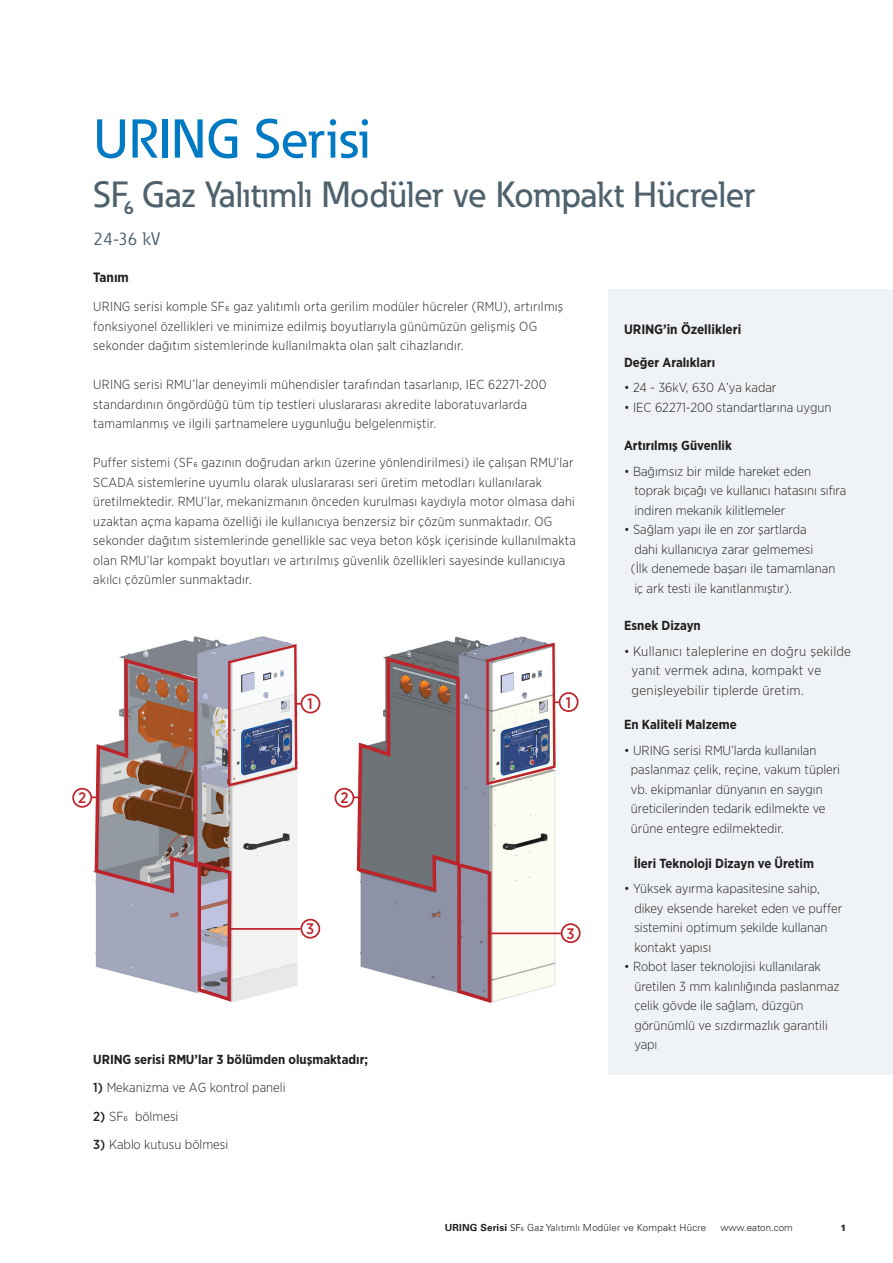
<style>
.page{position:relative;width:893px;height:1263px;background:#fff}
.page>*{position:absolute;margin:0;border:0;box-sizing:border-box;transform-origin:0 0}
.t1{font:500 54px "Eaton";color:#007ac2}
.t2{font:500 36px "Eaton";color:#4e616d}
.t3{font:700 18.45px "Eaton";color:#4e616d}
.t4{font:18px "Eaton";color:#4e616f}
.t5{font:500 15.15px "Gotham Narrow";color:#be242a}
.t6{font:300 13.5px/19.5px "Gotham Narrow";letter-spacing:.02em;color:#231f20}
.t7{font:700 13.5px "Gotham Narrow";color:#231f20}
.t8{font:300 13.2px/19.5px "Gotham Narrow";letter-spacing:.005em;color:#231f20}
.t9{font:700 13.2px "Gotham Narrow";color:#231f20}
.t10{font:300 9.75px "Univers LT Std";letter-spacing:.02em;color:#231f20}
.t11{font:300 9.75px "Univers LT Std";color:#231f20}
.t12{font:900 9px "Univers LT Std";color:#231f20}
.s1{font-weight:500}
.s2{font-size:13.2px}
.s3{font-weight:700}
.s4{font-family:"Gotham Narrow";font-weight:400}
</style>
<div class="page">
<div style="left:608px;top:289px;width:285px;height:786px;background:#f0f3f5"></div>
<div style="left:301px;top:694px;width:19px;height:19px;border:2px solid #be242a;border-radius:50%"></div>
<div style="left:72px;top:788px;width:20px;height:20px;border:2px solid #be242a;border-radius:50%"></div>
<div style="left:300px;top:919px;width:20px;height:19px;border:2px solid #be242a;border-radius:50%"></div>
<svg style="left:91px;top:636px;width:210px;height:366px"></svg>
<div style="left:334px;top:788px;width:20px;height:20px;border:2px solid #be242a;border-radius:50%"></div>
<div style="left:559px;top:692px;width:20px;height:20px;border:2px solid #be242a;border-radius:50%"></div>
<hr style="left:488px;top:932px;width:73px;height:2px;background:#be242a">
<div style="left:561px;top:923px;width:20px;height:20px;border:2px solid #be242a;border-radius:50%"></div>
<svg style="left:354px;top:641px;width:205px;height:362px"></svg>
<h1 class="t1" style="left:93px;top:106px;width:278px">URING Serisi</h1>
<h2 class="t2" style="left:93px;top:172px;width:663px">SF Gaz Yalıtımlı Modüler ve Kompakt Hücreler</h2>
<h3 class="t4" style="left:93px;top:227px;width:69px">24-36 kV</h3>
<h3 class="t3" style="left:124px;top:196px;width:12px">6</h3>
<p class="t7" style="left:93px;top:269px;width:37px">Tanım</p>
<p class="t8" style="left:93px;top:297px;width:472px">URING serisi komple SF6 gaz yalıtımlı orta gerilim modüler hücreler (RMU), artırılmış fonksiyonel özellikleri ve minimize edilmiş boyutlarıyla günümüzün gelişmiş OG sekonder dağıtım sistemlerinde kullanılmakta olan şalt cihazlarıdır.</p>
<p class="t8" style="left:93px;top:375px;width:455px">URING serisi RMU’lar deneyimli mühendisler tarafından tasarlanıp, IEC 62271-200 standardının öngördüğü tüm tip testleri uluslararası akredite laboratuvarlarda tamamlanmış ve ilgili şartnamelere uygunluğu belgelenmiştir.</p>
<p class="t8" style="left:93px;top:453px;width:484px">Puffer sistemi (SF6 gazının doğrudan arkın üzerine yönlendirilmesi) ile çalışan RMU’lar SCADA sistemlerine uyumlu olarak uluslararası seri üretim metodları kullanılarak üretilmektedir. RMU’lar, mekanizmanın önceden kurulması kaydıyla motor olmasa dahi uzaktan açma kapama özelliği ile kullanıcıya benzersiz bir çözüm sunmaktadır. OG sekonder dağıtım sistemlerinde genellikle sac veya beton köşk içerisinde kullanılmakta olan RMU’lar kompakt boyutları ve artırılmış güvenlik özellikleri sayesinde kullanıcıya akılcı çözümler sunmaktadır.</p>
<p class="t5" style="left:78px;top:788px;width:10px">2</p>
<p class="t5" style="left:308px;top:694px;width:7px">1</p>
<p class="t5" style="left:340px;top:788px;width:10px">2</p>
<p class="t5" style="left:566px;top:693px;width:7px">1</p>
<p class="t5" style="left:306px;top:919px;width:10px">3</p>
<p class="t9" style="left:93px;top:1051px;width:276px">URING serisi RMU’lar 3 bölümden oluşmaktadır;</p>
<p class="t8" style="left:93px;top:1078px;width:194px"><span class="s1">1)</span> Mekanizma ve AG kontrol paneli</p>
<p class="t8" style="left:93px;top:1106px;width:87px"><span class="s1">2)</span> SF6 bölmesi</p>
<p class="t8" style="left:93px;top:1135px;width:137px"><span class="s1">3)</span> Kablo kutusu bölmesi</p>
<p class="t5" style="left:567px;top:924px;width:10px">3</p>
<p class="t7" style="left:624px;top:320px;width:119px">URING’in Özellikleri</p>
<p class="t9" style="left:624px;top:353px;width:93px">Değer Aralıkları</p>
<p class="t8" style="left:624px;top:377px;width:154px">• 24 - 36kV, 630 A’ya kadar</p>
<p class="t8" style="left:624px;top:397px;width:209px">• IEC 62271-200 standartlarına uygun</p>
<p class="t9" style="left:624px;top:437px;width:109px">Artırılmış Güvenlik</p>
<p class="t8" style="left:634px;top:461px;width:214px;text-indent:-10px">• Bağımsız bir milde hareket eden toprak bıçağı ve kullanıcı hatasını sıfıra indiren mekanik kilitlemeler</p>
<p class="t8" style="left:631px;top:519px;width:206px;text-indent:-7px">• Sağlam yapı ile en zor şartlarda<br>dahi kullanıcıya zarar gelmemesi<br>(İlk denemede başarı ile tamamlanan iç ark testi ile kanıtlanmıştır).</p>
<p class="t9" style="left:624px;top:617px;width:78px">Esnek Dizayn</p>
<p class="t6" style="left:632px;top:641px;width:221px;text-indent:-8px"><span class="s2">•</span> Kullanıcı taleplerine en doğru şekilde yanıt vermek adına, kompakt ve genişleyebilir tiplerde üretim.</p>
<p class="t9" style="left:624px;top:716px;width:114px">En Kaliteli Malzeme</p>
<p class="t8" style="left:631px;top:740px;width:211px;text-indent:-7px">• URING serisi RMU’larda kullanılan paslanmaz çelik, reçine, vakum tüpleri vb. ekipmanlar dünyanın en saygın üreticilerinden tedarik edilmekte ve ürüne entegre edilmektedir.</p>
<p class="t9" style="left:634px;top:855px;width:182px">İleri Teknoloji Dizayn ve Üretim</p>
<p class="t8" style="left:634px;top:879px;width:209px;text-indent:-10px">• Yüksek ayırma kapasitesine sahip, dikey eksende hareket eden ve puffer sistemini optimum şekilde kullanan kontakt yapısı</p>
<p class="t8" style="left:634px;top:957px;width:207px;text-indent:-10px">• Robot laser teknolojisi kullanılarak üretilen 3 mm kalınlığında paslanmaz çelik gövde ile sağlam, düzgün görünümlü ve sızdırmazlık garantili yapı</p>
<p class="t10" style="left:445px;top:1222px;width:263px"><span class="s3">URING Serisi</span> <span class="s4">SF6</span> Gaz Yalıtımlı Modüler ve Kompakt Hücre</p>
<p class="t11" style="left:720px;top:1222px;width:74px">www.eaton.com</p>
<p class="t12" style="left:840px;top:1222px;width:8px">1</p>
</div>
